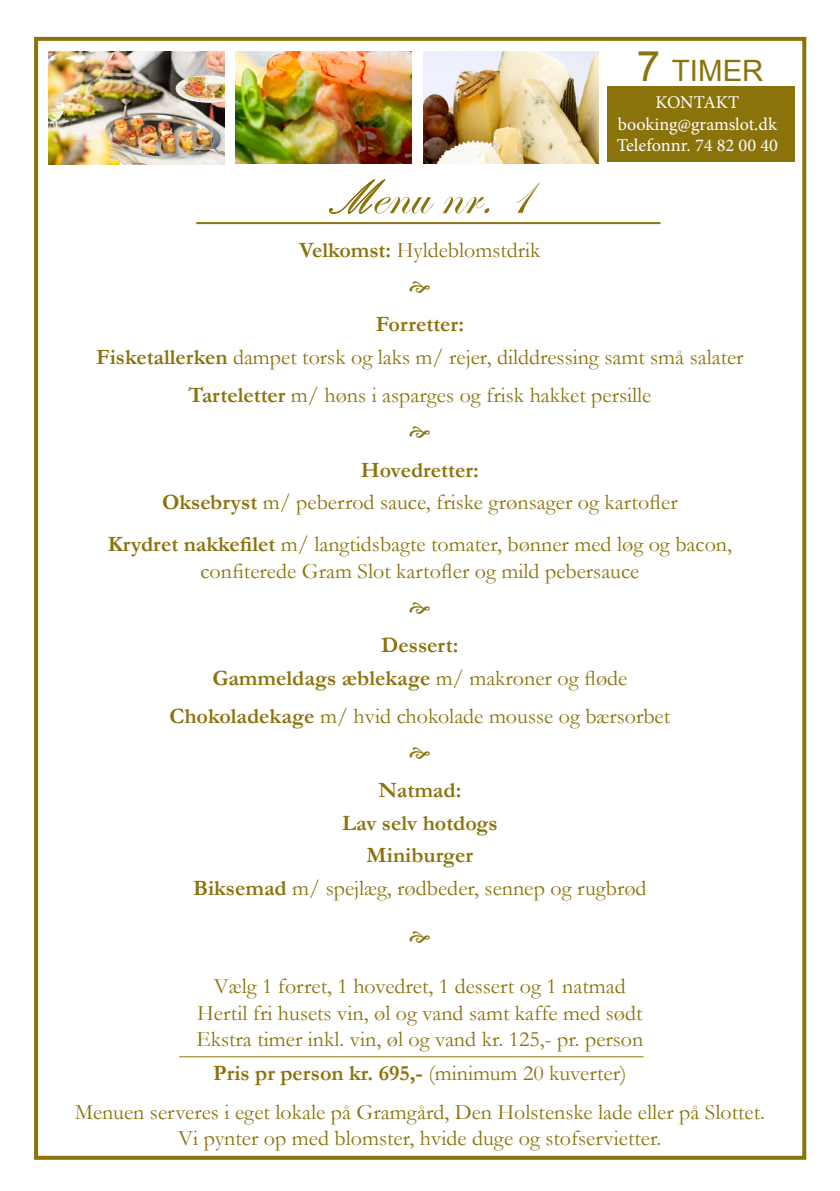
<style>
.page{position:relative;width:840px;height:1191px;background:#fff}
.page>*{position:absolute;margin:0;border:0;box-sizing:border-box;transform-origin:0 0}
.t1{font:60px "Edwardian Script ITC";color:#8b730c}
.t2{font:29.4px "Arial";color:#8b730c}
.t3{font:22px "Garamond";color:#8b730c}
.t4{font:700 22px "Garamond";color:#8b730c}
.t5{font:18px/21.6px "Minion Pro";color:#fff}
.s1{font-size:42px}
.s2{font-family:"Palace Script"}
.s3{font-weight:700}
.s4{font-weight:400}
</style>
<div class="page">
<div style="left:34px;top:37px;width:771px;height:1122px;border:4px solid #8b730c"></div>
<img style="left:235px;top:52px;width:176px;height:111px">
<img style="left:48px;top:52px;width:176px;height:113px">
<img style="left:423px;top:52px;width:175px;height:111px">
<div style="left:607px;top:86px;width:187px;height:76px;background:#8b730c"></div>
<hr style="left:196px;top:222px;width:464px;height:2px;background:#8b730c">
<svg style="left:329px;top:179px;width:56px;height:35px"></svg>
<hr style="left:179px;top:1056px;width:464px;height:1px;background:#8b730c">
<p class="t2" style="left:636px;top:51px;width:128px"><span class="s1">7</span> TIMER</p>
<p class="t1" style="left:327px;top:162px;width:206px"><span class="s2">M</span>enu nr. 1</p>
<p class="t3" style="left:299px;top:235px;width:243px"><span class="s3">Velkomst:</span> Hyldeblomstdrik</p>
<p class="t5" style="left:655px;top:92px;width:85px">KONTAKT</p>
<p class="t5" style="left:616px;top:113px;width:163px">booking@gramslot.dk<br>Telefonnr. 74 82 00 40</p>
<p class="t4" style="left:375px;top:309px;width:90px">Forretter:</p>
<p class="t3" style="left:96px;top:342px;width:648px"><span class="s3">Fisketallerken</span> dampet torsk og laks m/ rejer, dilddressing samt små salater</p>
<p class="t3" style="left:188px;top:380px;width:464px"><span class="s3">Tarteletter</span> m/ høns i asparges og frisk hakket persille</p>
<p class="t4" style="left:360px;top:454px;width:119px">Hovedretter:</p>
<p class="t3" style="left:162px;top:487px;width:517px"><span class="s3">Oksebryst</span> m/ peberrod sauce, friske grønsager og kartofler</p>
<p class="t3" style="left:108px;top:529px;width:625px"><span class="s3">Krydret nakkefilet</span> m/ langtidsbagte tomater, bønner med løg og bacon,</p>
<p class="t3" style="left:200px;top:556px;width:440px">confiterede Gram Slot kartofler og mild pebersauce</p>
<p class="t4" style="left:381px;top:630px;width:79px">Dessert:</p>
<p class="t4" style="left:212px;top:662px;width:416px">Gammeldags æblekage <span class="s4">m/ makroner og fløde</span></p>
<p class="t3" style="left:169px;top:701px;width:502px"><span class="s3">Chokoladekage</span> m/ hvid chokolade mousse og bærsorbet</p>
<p class="t4" style="left:378px;top:775px;width:84px">Natmad:</p>
<p class="t4" style="left:342px;top:808px;width:157px">Lav selv hotdogs</p>
<p class="t4" style="left:366px;top:840px;width:108px">Miniburger</p>
<p class="t3" style="left:193px;top:873px;width:454px"><span class="s3">Biksemad</span> m/ spejlæg, rødbeder, sennep og rugbrød</p>
<p class="t3" style="left:214px;top:971px;width:413px">Vælg 1 forret, 1 hovedret, 1 dessert og 1 natmad</p>
<p class="t3" style="left:197px;top:997px;width:446px">Hertil fri husets vin, øl og vand samt kaffe med sødt</p>
<p class="t3" style="left:196px;top:1024px;width:448px">Ekstra timer inkl. vin, øl og vand kr. 125,- pr. person</p>
<p class="t4" style="left:213px;top:1058px;width:414px">Pris pr person kr. 695,- <span class="s4">(minimum 20 kuverter)</span></p>
<p class="t3" style="left:75px;top:1097px;width:691px">Menuen serveres i eget lokale på Gramgård, Den Holstenske lade eller på Slottet.</p>
<p class="t3" style="left:178px;top:1123px;width:484px">Vi pynter op med blomster, hvide duge og stofservietter.</p>
</div>
